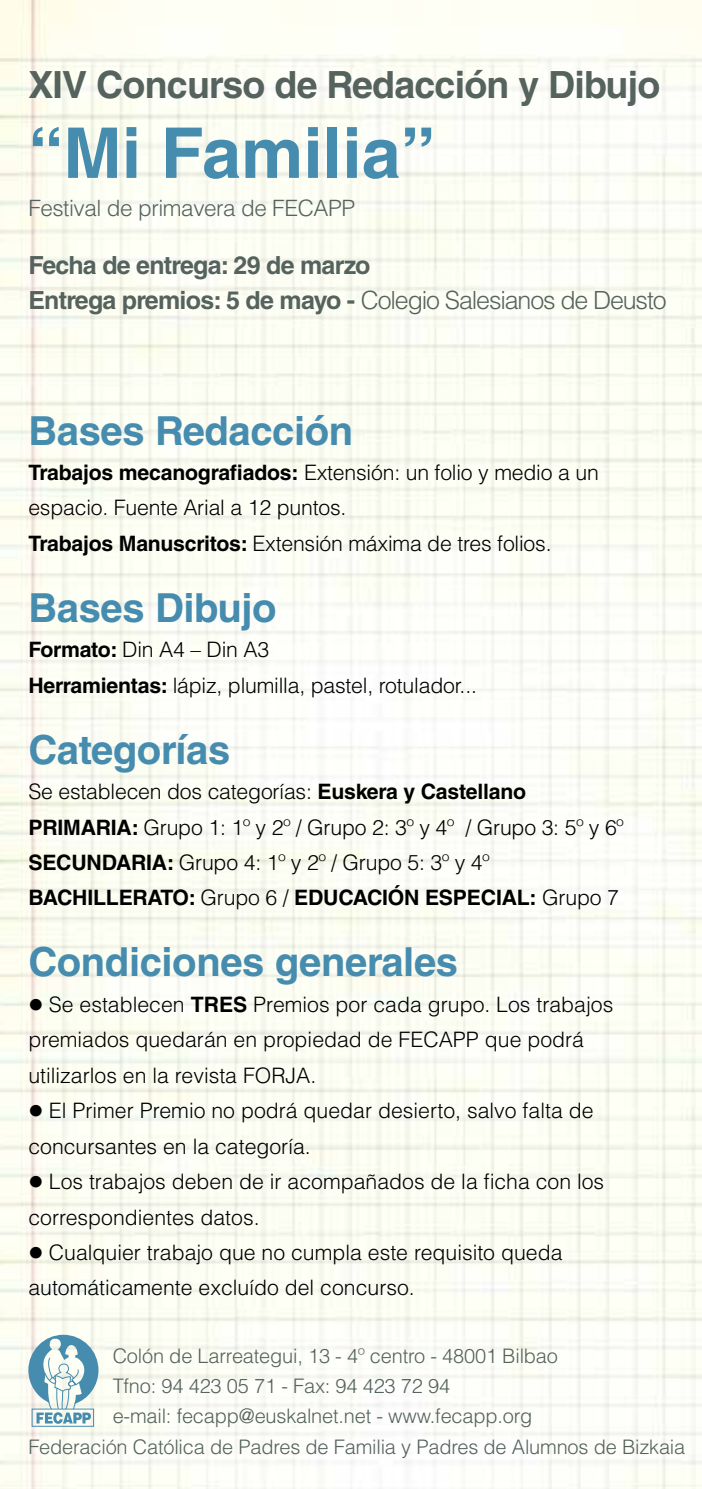
<style>
.page{position:relative;width:702px;height:1489px;background:#fff}
.page>*{position:absolute;margin:0;border:0;box-sizing:border-box;transform-origin:0 0}
.t1{font:700 70px "Helvetica LT Std";color:#468caf}
.t2{font:700 40px "Helvetica LT Std";letter-spacing:-.01em;color:#468caf}
.t3{font:700 37.5px "Helvetica LT Std";letter-spacing:-.02em;color:#55625d}
.t4{font:700 25px/35px "Helvetica LT Std";letter-spacing:-.03em;color:#55625d}
.t5{font:300 22.5px "Helvetica LT Std";letter-spacing:-.02em;color:#55625d}
.t6{font:300 21.25px/35.5px "Helvetica LT Std";color:#000}
.t7{font:300 20px "Helvetica LT Std";letter-spacing:-.01em;color:#55625d}
.s1{font-weight:300}
.s2{font-weight:700}
</style>
<div class="page">
<img style="left:0;top:0;width:702px;height:1488px">
<svg style="left:28px;top:1334px;width:70px;height:89px"></svg>
<p class="t3" style="left:28px;top:62px;width:633px">XIV Concurso de Redacción y Dibujo</p>
<p class="t1" style="left:28px;top:110px;width:409px">“Mi Familia”</p>
<p class="t5" style="left:28px;top:194px;width:328px">Festival de primavera de FECAPP</p>
<p class="t4" style="left:28px;top:247px;width:640px">Fecha de entrega: 29 de marzo<br>Entrega premios: 5 de mayo - <span class="s1">Colegio Salesianos de Deusto</span></p>
<p class="t2" style="left:28px;top:406px;width:326px">Bases Redacción</p>
<p class="t6" style="left:28px;top:454px;width:572px"><span class="s2">Trabajos mecanografiados:</span> Extensión: un folio y medio a un espacio. Fuente Arial a 12 puntos.<br><span class="s2">Trabajos Manuscritos:</span> Extensión máxima de tres folios.</p>
<p class="t2" style="left:28px;top:583px;width:250px">Bases Dibujo</p>
<p class="t6" style="left:28px;top:631px;width:450px"><span class="s2">Formato:</span> Din A4 – Din A3<br><span class="s2">Herramientas:</span> lápiz, plumilla, pastel, rotulador...</p>
<p class="t2" style="left:28px;top:725px;width:203px">Categorías</p>
<p class="t6" style="left:28px;top:773px;width:597px">Se establecen dos categorías: <span class="s2">Euskera y Castellano PRIMARIA:</span> Grupo 1: 1º y 2º / Grupo 2: 3º y 4º / Grupo 3: 5º y 6º <span class="s2">SECUNDARIA:</span> Grupo 4: 1º y 2º / Grupo 5: 3º y 4º <span class="s2">BACHILLERATO:</span> Grupo 6 / <span class="s2">EDUCACIÓN ESPECIAL:</span> Grupo 7</p>
<p class="t2" style="left:28px;top:937px;width:431px">Condiciones generales</p>
<p class="t6" style="left:28px;top:986px;width:586px">● Se establecen <span class="s2">TRES</span> Premios por cada grupo. Los trabajos premiados quedarán en propiedad de FECAPP que podrá utilizarlos en la revista FORJA.</p>
<p class="t6" style="left:28px;top:1092px;width:566px">● El Primer Premio no podrá quedar desierto, salvo falta de concursantes en la categoría.</p>
<p class="t6" style="left:28px;top:1163px;width:577px">● Los trabajos deben de ir acompañados de la ficha con los correspondientes datos.</p>
<p class="t6" style="left:28px;top:1234px;width:535px">● Cualquier trabajo que no cumpla este requisito queda automáticamente excluído del concurso.</p>
<p class="t7" style="left:113px;top:1343px;width:447px">Colón de Larreategui, 13 - 4º centro - 48001 Bilbao</p>
<p class="t7" style="left:113px;top:1373px;width:339px">Tfno: 94 423 05 71 - Fax: 94 423 72 94</p>
<p class="t7" style="left:113px;top:1403px;width:421px">e-mail: fecapp@euskalnet.net - www.fecapp.org</p>
<p class="t7" style="left:28px;top:1433px;width:658px">Federación Católica de Padres de Familia y Padres de Alumnos de Bizkaia</p>
</div>
